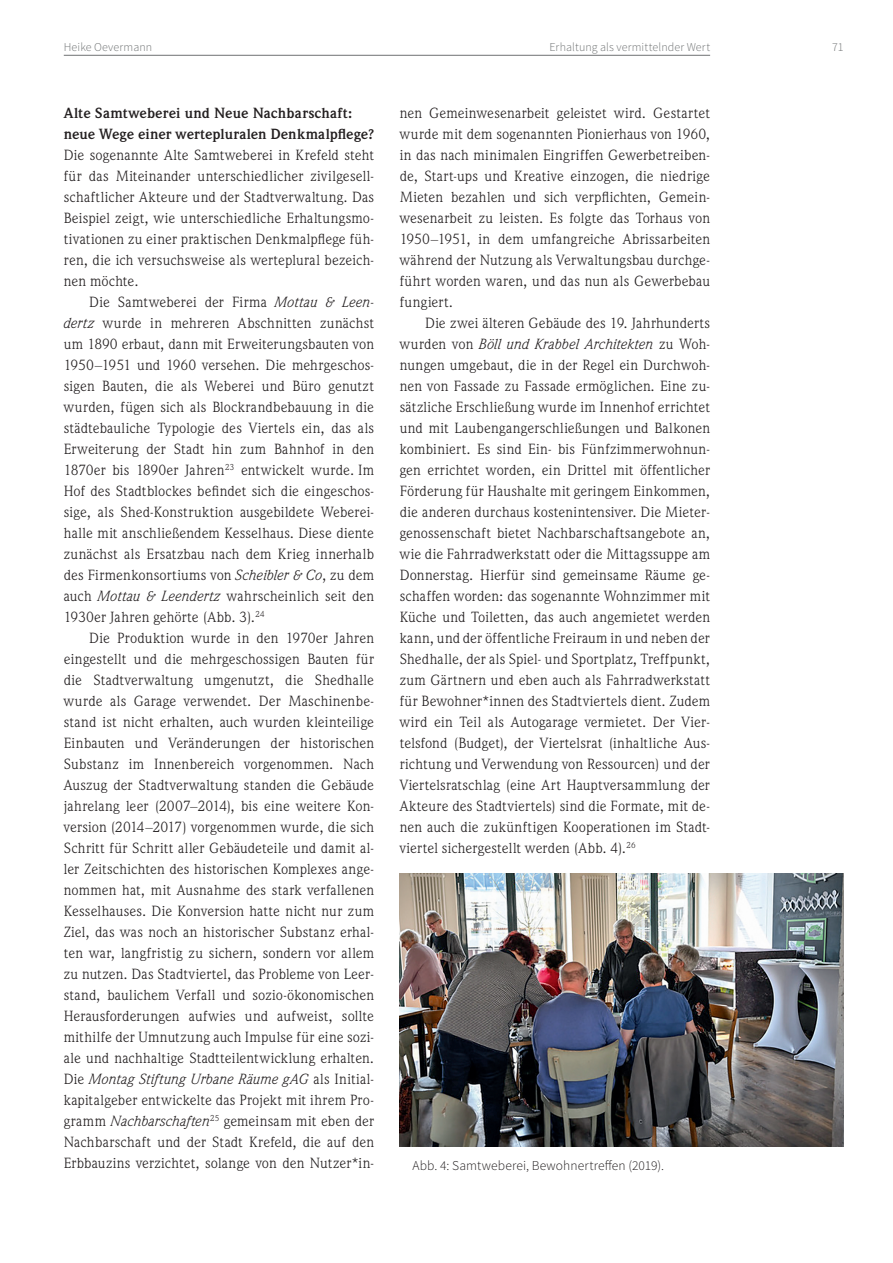
<style>
.page{position:relative;width:893px;height:1263px;background:#fff}
.page>*{position:absolute;margin:0;border:0;box-sizing:border-box;transform-origin:0 0}
.t1{font:15px/21px "Weidemann IT Cby BT";letter-spacing:.005em;color:#231f20;text-align:justify}
.t2{font:700 15px/21px "Weidemann IT Cby BT";color:#231f20}
.t3{font:300 13.5px "Source Sans Pro";letter-spacing:.01em;color:#231f20}
.t4{font:300 12px "Source Sans Pro";letter-spacing:.01em;color:#6e7172}
.s1{font-style:italic}
</style>
<div class="page">
<hr style="left:64px;top:55px;width:646px;height:1px;background:#6e7172">
<img style="left:400px;top:874px;width:444px;height:273px">
<p class="t4" style="left:64px;top:39px;width:90px">Heike Oevermann</p>
<p class="t4" style="left:549px;top:39px;width:162px">Erhaltung als vermittelnder Wert</p>
<p class="t4" style="left:832px;top:39px;width:13px">71</p>
<p class="t2" style="left:64px;top:102px;width:312px">Alte Samtweberei und Neue Nachbarschaft: neue Wege einer wertepluralen Denkmalpflege?</p>
<p class="t1" style="left:64px;top:144px;width:312px">Die sogenannte Alte Samtweberei in Krefeld steht für das Miteinander unterschiedlicher zivilgesell&shy;schaftlicher Akteure und der Stadtverwaltung. Das Beispiel zeigt, wie unterschiedliche Erhaltungsmo&shy;tivationen zu einer praktischen Denkmalpflege füh&shy;ren, die ich versuchsweise als werteplural bezeich&shy;nen möchte.</p>
<p class="t1" style="left:64px;top:291px;width:312px;text-indent:26px">Die Samtweberei der Firma <span class="s1">Mottau &amp; Leen&shy;dertz</span> wurde in mehreren Abschnitten zunächst um 1890 erbaut, dann mit Erweiterungsbauten von 1950–1951 und 1960 versehen. Die mehrgeschos&shy;sigen Bauten, die als Weberei und Büro genutzt wurden, fügen sich als Blockrandbebauung in die städtebauliche Typologie des Viertels ein, das als Erweiterung der Stadt hin zum Bahnhof in den 1870er bis 1890er Jahren<sup>23</sup> entwickelt wurde. Im Hof des Stadtblockes befindet sich die eingeschos&shy;sige, als Shed-Konstruktion ausgebildete Weberei&shy;halle mit anschließendem Kesselhaus. Diese diente zunächst als Ersatzbau nach dem Krieg innerhalb des Firmenkonsortiums von <span class="s1">Scheibler &amp; Co</span>, zu dem auch <span class="s1">Mottau &amp; Leendertz</span> wahrscheinlich seit den 1930er Jahren gehörte (Abb. 3).<sup>24</sup></p>
<p class="t1" style="left:64px;top:627px;width:312px;text-indent:26px">Die Produktion wurde in den 1970er Jahren eingestellt und die mehrgeschossigen Bauten für die Stadtverwaltung umgenutzt, die Shedhalle wurde als Garage verwendet. Der Maschinenbe&shy;stand ist nicht erhalten, auch wurden kleinteilige Einbauten und Veränderungen der historischen Substanz im Innenbereich vorgenommen. Nach Auszug der Stadtverwaltung standen die Gebäude jahrelang leer (2007–2014), bis eine weitere Kon&shy;version (2014–2017) vorgenommen wurde, die sich Schritt für Schritt aller Gebäudeteile und damit al&shy;ler Zeitschichten des historischen Komplexes ange&shy;nommen hat, mit Ausnahme des stark verfallenen Kesselhauses. Die Konversion hatte nicht nur zum Ziel, das was noch an historischer Substanz erhal&shy;ten war, langfristig zu sichern, sondern vor allem zu nutzen. Das Stadtviertel, das Probleme von Leer&shy;stand, baulichem Verfall und sozio-ökonomischen Herausforderungen aufwies und aufweist, sollte mithilfe der Umnutzung auch Impulse für eine sozi&shy;ale und nachhaltige Stadtteilentwicklung erhalten.<br>Die <span class="s1">Montag Stiftung Urbane Räume gAG</span> als Initial&shy;kapitalgeber entwickelte das Projekt mit ihrem Pro&shy;gramm <span class="s1">Nachbarschaften</span><sup>25</sup> gemeinsam mit eben der Nachbarschaft und der Stadt Krefeld, die auf den Erbbauzins verzichtet, solange von den Nutzer*in-</p>
<p class="t1" style="left:400px;top:102px;width:312px">nen Gemeinwesenarbeit geleistet wird. Gestartet wurde mit dem sogenannten Pionierhaus von 1960, in das nach minimalen Eingriffen Gewerbetreiben&shy;de, Start-ups und Kreative einzogen, die niedrige Mieten bezahlen und sich verpflichten, Gemein&shy;wesenarbeit zu leisten. Es folgte das Torhaus von 1950–1951, in dem umfangreiche Abrissarbeiten während der Nutzung als Verwaltungsbau durchge&shy;führt worden waren, und das nun als Gewerbebau fungiert.</p>
<p class="t1" style="left:400px;top:312px;width:312px;text-indent:26px">Die zwei älteren Gebäude des 19. Jahrhunderts wurden von <span class="s1">Böll und Krabbel Architekten</span> zu Woh&shy;nungen umgebaut, die in der Regel ein Durchwoh&shy;nen von Fassade zu Fassade ermöglichen. Eine zu&shy;sätzliche Erschließung wurde im Innenhof errichtet und mit Laubengangerschließungen und Balkonen kombiniert. Es sind Ein- bis Fünfzimmerwohnun&shy;gen errichtet worden, ein Drittel mit öffentlicher Förderung für Haushalte mit geringem Einkommen, die anderen durchaus kostenintensiver. Die Mieter&shy;genossenschaft bietet Nachbarschaftsangebote an, wie die Fahrradwerkstatt oder die Mittagssuppe am Donnerstag. Hierfür sind gemeinsame Räume ge&shy;schaffen worden: das sogenannte Wohnzimmer mit Küche und Toiletten, das auch angemietet werden kann, und der öffentliche Freiraum in und neben der Shedhalle, der als Spiel- und Sportplatz, Treffpunkt, zum Gärtnern und eben auch als Fahrradwerkstatt für Bewohner*innen des Stadtviertels dient. Zudem wird ein Teil als Autogarage vermietet. Der Vier&shy;telsfond (Budget), der Viertelsrat (inhaltliche Aus&shy;richtung und Verwendung von Ressourcen) und der Viertelsratschlag (eine Art Hauptversammlung der Akteure des Stadtviertels) sind die Formate, mit de&shy;nen auch die zukünftigen Kooperationen im Stadt&shy;viertel sichergestellt werden (Abb. 4).<sup>26</sup></p>
<p class="t3" style="left:412px;top:1157px;width:253px">Abb. 4: Samtweberei, Bewohnertreffen (2019).</p>
</div>
